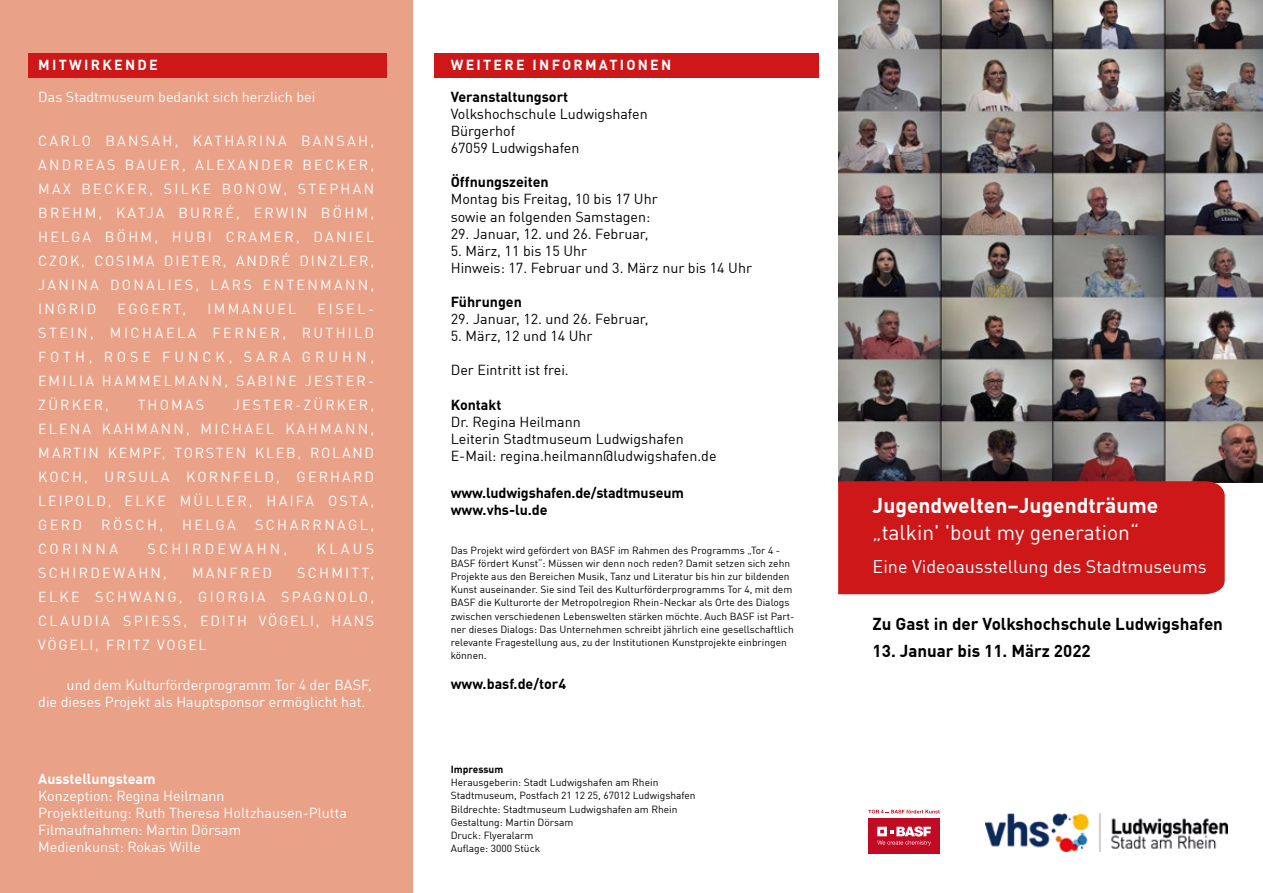
<style>
.page{position:relative;width:1263px;height:893px;background:#fff}
.page>*{position:absolute;margin:0;border:0;box-sizing:border-box;transform-origin:0 0}
.t1{font:21px "DIN Offc";color:#fff}
.t2{font:700 21px "DIN Offc";color:#fff}
.t3{font:18px "DIN Offc";color:#fff}
.t4{font:700 16.95px "DIN Offc";color:#000}
.t5{font:14.25px/24px "DIN Offc";letter-spacing:.12em;color:#fff;text-align:justify}
.t6{font:14.25px/17.1px "DIN Offc";color:#000}
.t7{font:14.25px/17.1px "DIN Offc";color:#fff}
.t8{font:700 14.25px/17.1px "DIN Offc";color:#000}
.t9{font:700 14.25px "DIN Offc";letter-spacing:.16em;color:#fff}
.t10{font:14.25px "DIN Offc";letter-spacing:.16em;color:#fff}
.t11{font:14.25px "DIN Offc";letter-spacing:.23em;color:#fff}
.t12{font:700 14.25px "DIN Offc";color:#fff}
.t13{font:14.25px "DIN Offc";letter-spacing:.17em;color:#fff}
.t14{font:10.2px/13.2px "DIN Offc";color:#000}
.t15{font:700 10.2px "DIN Offc";color:#000}
</style>
<div class="page">
<img style="left:838px;top:0;width:425px;height:483px">
<div style="left:0;top:0;width:412px;height:893px;background:#e9a188"></div>
<div style="left:28px;top:53px;width:359px;height:24px;background:#cd1719"></div>
<div style="left:434px;top:53px;width:384px;height:24px;background:#cd1719"></div>
<img style="left:985px;top:813px;width:243px;height:38px">
<div style="left:838px;top:481px;width:387px;height:113px;background:#cd1719"></div>
<div style="left:868px;top:818px;width:72px;height:35px;background:#c10b25"></div>
<svg style="left:877px;top:826px;width:54px;height:20px"></svg>
<svg style="left:868px;top:810px;width:72px;height:3px"></svg>
<h3 class="t9" style="left:38px;top:56px;width:121px">MITWIRKENDE</h3>
<h3 class="t7" style="left:38px;top:88px;width:279px">Das Stadtmuseum bedankt sich herzlich bei</h3>
<p class="t5" style="left:38px;top:128px;width:337px">CARLO BANSAH, KATHARINA BANSAH, ANDREAS BAUER, ALEXANDER BECKER, MAX BECKER, SILKE BONOW, STEPHAN BREHM, KATJA BURRÉ, ERWIN BÖHM, HELGA BÖHM, HUBI CRAMER, DANIEL CZOK, COSIMA DIETER, ANDRÉ DINZLER, JANINA DONALIES, LARS ENTENMANN, INGRID</p>
<h3 class="t5" style="left:38px;top:296px;width:337px;text-indent:279px">EISEL-STEIN, MICHAELA FERNER, RUTHILD FOTH, ROSE FUNCK, SARA GRUHN, EMILIA HAMMELMANN, SABINE JESTER-ZÜRKER,</h3>
<h3 class="t5" style="left:118px;top:296px;width:70px">EGGERT,</h3>
<h3 class="t10" style="left:207px;top:300px;width:90px">IMMANUEL</h3>
<h3 class="t5" style="left:38px;top:392px;width:337px;text-indent:194px">JESTER-ZÜRKER, ELENA KAHMANN, MICHAEL KAHMANN, MARTIN KEMPF, TORSTEN KLEB, ROLAND KOCH, URSULA KORNFELD, GERHARD LEIPOLD, ELKE MÜLLER, HAIFA OSTA, GERD</h3>
<h3 class="t5" style="left:138px;top:392px;width:68px">THOMAS</h3>
<h3 class="t5" style="left:101px;top:512px;width:63px">RÖSCH,</h3>
<h3 class="t5" style="left:182px;top:512px;width:55px">HELGA</h3>
<h3 class="t13" style="left:255px;top:516px;width:121px">SCHARRNAGL,</h3>
<h3 class="t11" style="left:38px;top:540px;width:81px">CORINNA</h3>
<h3 class="t11" style="left:148px;top:540px;width:141px">SCHIRDEWAHN,</h3>
<h3 class="t5" style="left:317px;top:536px;width:59px">KLAUS</h3>
<h3 class="t10" style="left:38px;top:564px;width:130px">SCHIRDEWAHN,</h3>
<h3 class="t10" style="left:192px;top:564px;width:82px">MANFRED</h3>
<h3 class="t5" style="left:38px;top:560px;width:337px;text-indent:259px">SCHMITT, ELKE SCHWANG, GIORGIA SPAGNOLO, CLAUDIA SPIESS, EDITH VÖGELI, HANS VÖGELI, FRITZ VOGEL</h3>
<h3 class="t7" style="left:38px;top:676px;width:335px;text-indent:28px">und dem Kulturförderprogramm Tor 4 der BASF, die dieses Projekt als Hauptsponsor ermöglicht hat.</h3>
<h3 class="t12" style="left:38px;top:769px;width:119px">Ausstellungsteam</h3>
<h3 class="t7" style="left:38px;top:787px;width:310px">Konzeption: Regina Heilmann<br>Projektleitung: Ruth Theresa Holtzhausen-Plutta Filmaufnahmen: Martin Dörsam<br>Medienkunst: Rokas Wille</h3>
<h3 class="t9" style="left:451px;top:56px;width:222px">WEITERE INFORMATIONEN</h3>
<h3 class="t8" style="left:451px;top:87px;width:119px">Veranstaltungsort</h3>
<h3 class="t6" style="left:451px;top:105px;width:198px">Volkshochschule Ludwigshafen<br>Bürgerhof<br>67059 Ludwigshafen</h3>
<h3 class="t8" style="left:451px;top:173px;width:99px">Öffnungszeiten</h3>
<h3 class="t6" style="left:451px;top:190px;width:208px">Montag bis Freitag, 10 bis 17 Uhr sowie an folgenden Samstagen:</h3>
<h3 class="t6" style="left:451px;top:225px;width:199px">29. Januar, 12. und 26. Februar,</h3>
<h3 class="t6" style="left:451px;top:242px;width:303px">5. März, 11 bis 15 Uhr<br>Hinweis: 17. Februar und 3. März nur bis 14 Uhr</h3>
<h3 class="t8" style="left:451px;top:293px;width:73px">Führungen</h3>
<h3 class="t6" style="left:451px;top:310px;width:199px">29. Januar, 12. und 26. Februar,</h3>
<h3 class="t6" style="left:451px;top:327px;width:143px">5. März, 12 und 14 Uhr</h3>
<h3 class="t6" style="left:451px;top:361px;width:120px">Der Eintritt ist frei.</h3>
<h3 class="t8" style="left:451px;top:395px;width:52px">Kontakt</h3>
<h3 class="t6" style="left:451px;top:413px;width:267px">Dr. Regina Heilmann<br>Leiterin Stadtmuseum Ludwigshafen<br>E-Mail: regina.heilmann@ludwigshafen.de</h3>
<h3 class="t8" style="left:451px;top:483px;width:235px">www.ludwigshafen.de/stadtmuseum www.vhs-lu.de</h3>
<p class="t14" style="left:451px;top:543px;width:345px">Das Projekt wird gefördert von BASF im Rahmen des Programms „Tor 4 - BASF fördert Kunst“: Müssen wir denn noch reden? Damit setzen sich zehn Projekte aus den Bereichen Musik, Tanz und Literatur bis hin zur bildenden Kunst auseinander. Sie sind Teil des Kulturförderprogramms Tor 4, mit dem BASF die Kulturorte der Metropolregion Rhein-Neckar als Orte des Dialogs zwischen verschiedenen Lebenswelten stärken möchte. Auch BASF ist Part&shy;ner dieses Dialogs: Das Unternehmen schreibt jährlich eine gesellschaftlich relevante Fragestellung aus, zu der Institutionen Kunstprojekte einbringen können.</p>
<h3 class="t8" style="left:451px;top:675px;width:117px">www.basf.de/tor4</h3>
<p class="t15" style="left:451px;top:762px;width:54px">Impressum</p>
<p class="t14" style="left:451px;top:776px;width:246px">Herausgeberin: Stadt Ludwigshafen am Rhein Stadtmuseum, Postfach 21 12 25, 67012 Ludwigshafen Bildrechte: Stadtmuseum Ludwigshafen am Rhein Gestaltung: Martin Dörsam<br>Druck: Flyeralarm<br>Auflage: 3000 Stück</p>
<h1 class="t2" style="left:873px;top:491px;width:287px">Jugendwelten–Jugendträume</h1>
<h1 class="t1" style="left:873px;top:519px;width:268px">„talkin' 'bout my generation“</h1>
<h2 class="t3" style="left:873px;top:555px;width:336px">Eine Videoausstellung des Stadtmuseums</h2>
<h3 class="t4" style="left:873px;top:612px;width:352px">Zu Gast in der Volkshochschule Ludwigshafen</h3>
<h3 class="t4" style="left:873px;top:639px;width:220px">13. Januar bis 11. März 2022</h3>
</div>
